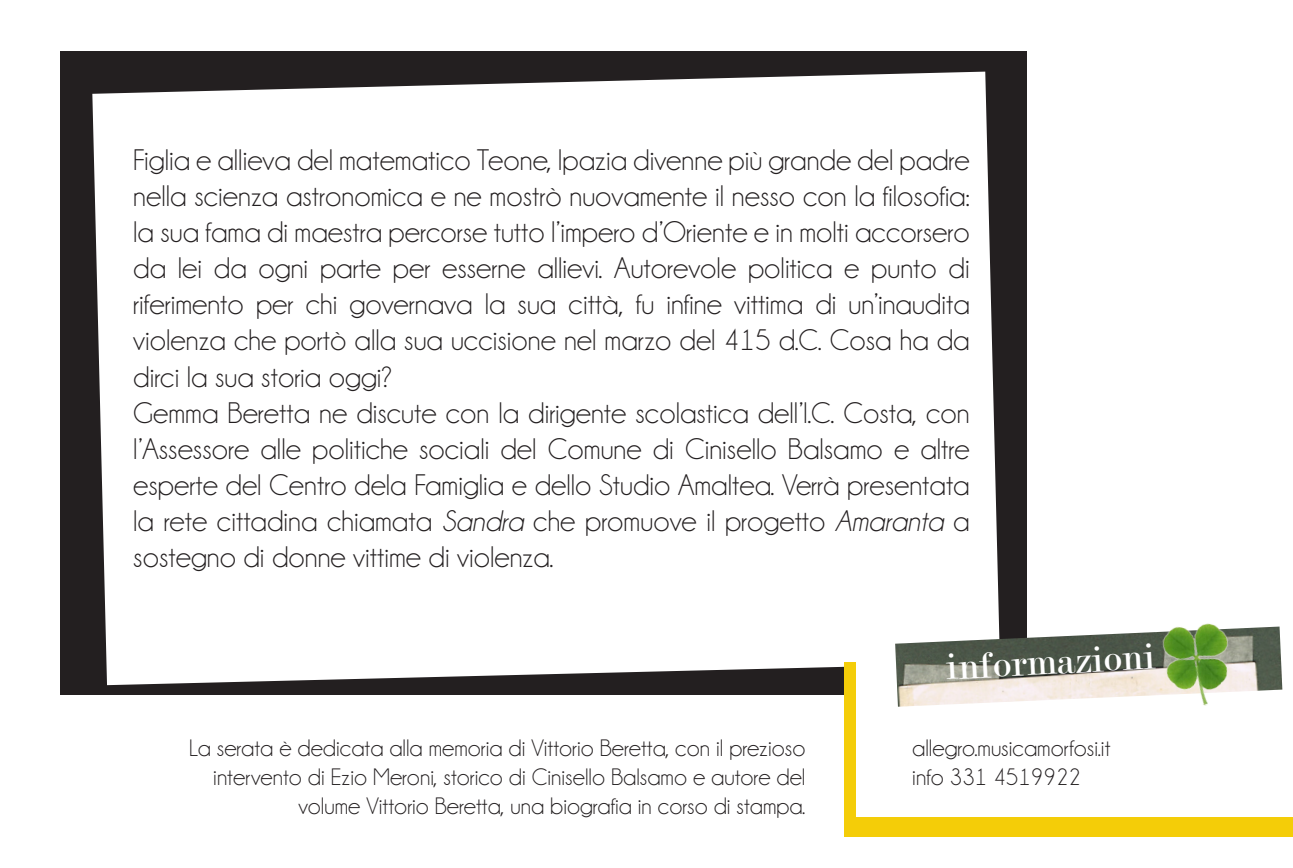
<style>
.page{position:relative;width:1293px;height:868px;background:#fff}
.page>*{position:absolute;margin:0;border:0;box-sizing:border-box;transform-origin:0 0}
.t1{font:39.6px "Modern";color:#fff}
.t2{font:30px/36px "Champagne&Limousines";color:#231f20;text-align:justify}
.t3{font:24px/28.8px "Champagne&Limousines";color:#231f20;text-align:right}
.s1{font-style:italic}
</style>
<div class="page">
<div style="left:60px;top:51px;width:966px;height:643px;background:#231f20"></div>
<div style="left:92px;top:72px;width:907px;height:613px;background:#fff"></div>
<div style="left:844px;top:662px;width:449px;height:174px;background:#f4cd08"></div>
<div style="left:855px;top:660px;width:438px;height:156px;background:#fff"></div>
<img style="left:895px;top:626px;width:387px;height:80px">
<img style="left:1147px;top:623px;width:97px;height:83px">
<p class="t2" style="left:133px;top:143px;width:838px">Figlia e allieva del matematico Teone, Ipazia divenne più grande del padre nella scienza astronomica e ne mostrò nuovamente il nesso con la filosofia: la sua fama di maestra percorse tutto l’impero d’Oriente e in molti accorsero da lei da ogni parte per esserne allievi. Autorevole politica e punto di riferimento per chi governava la sua città, fu infine vittima di un’inaudita violenza che portò alla sua uccisione nel marzo del 415 d.C. Cosa ha da dirci la sua storia oggi?</p>
<p class="t2" style="left:133px;top:395px;width:838px">Gemma Beretta ne discute con la dirigente scolastica dell’I.C. Costa, con l’Assessore alle politiche sociali del Comune di Cinisello Balsamo e altre esperte del Centro dela Famiglia e dello Studio Amaltea. Verrà presentata la rete cittadina chiamata <span class="s1">Sandra</span> che promuove il progetto <span class="s1">Amaranta</span> a sostegno di donne vittime di violenza.</p>
<p class="t3" style="left:189px;top:733px;width:617px">La serata è dedicata alla memoria di Vittorio Beretta, con il prezioso intervento di Ezio Meroni, storico di Cinisello Balsamo e autore del volume Vittorio Beretta, una biografia in corso di stampa.</p>
<p class="t1" style="left:944px;top:647px;width:212px;rotate:-3deg">informazioni</p>
<p class="t3" style="left:912px;top:734px;width:200px">allegro.musicamorfosi.it</p>
<p class="t3" style="left:912px;top:762px;width:170px">info 331 4519922</p>
</div>
